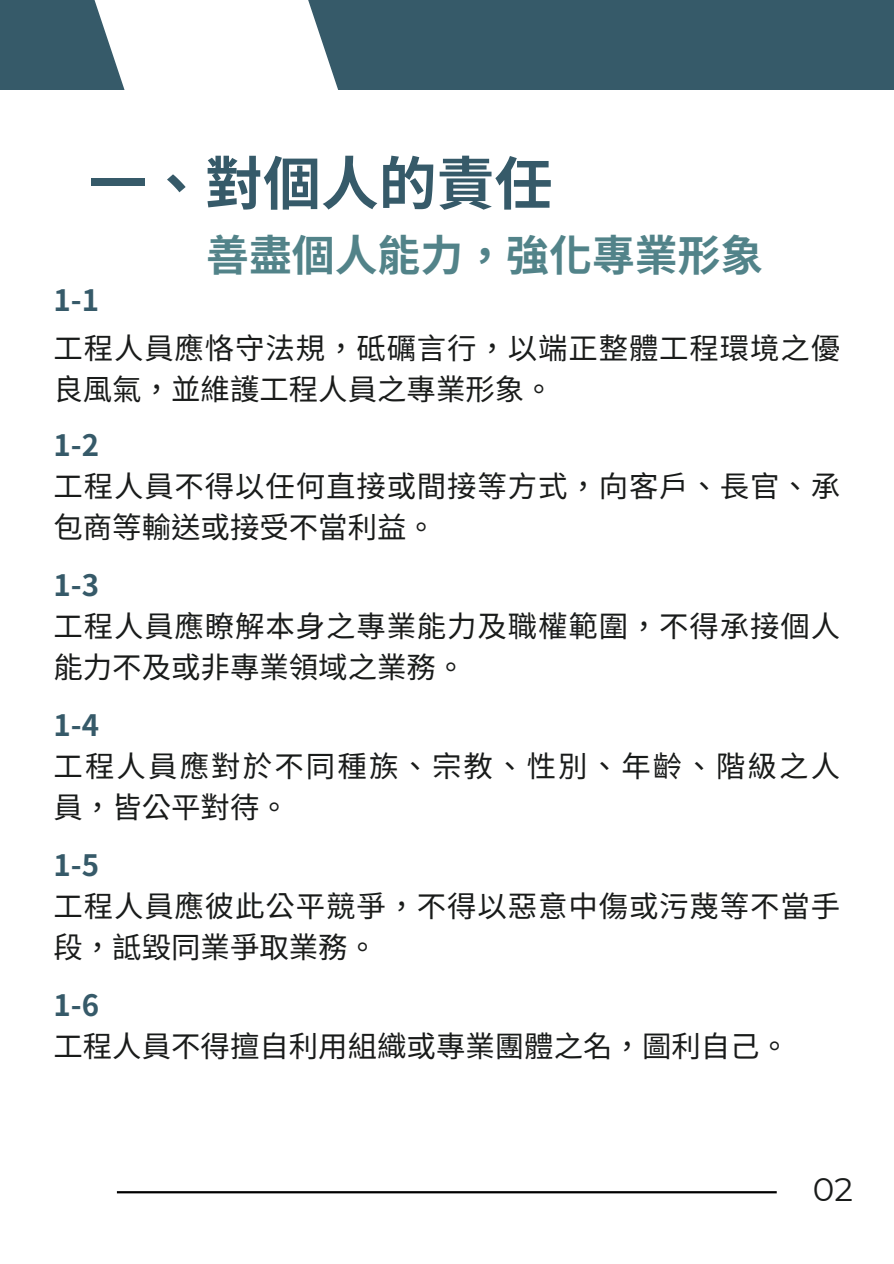
<style>
.page{position:relative;width:894px;height:1264px;background:#fff}
.page>*{position:absolute;margin:0;border:0;box-sizing:border-box;transform-origin:0 0}
.t1{font:700 57.9px "Noto Sans TC";color:#365a69}
.t2{font:700 42.9px "Noto Sans TC";color:#528389}
.t3{font:32.55px "Montserrat";color:#191b1a}
.t4{font:29.4px/41px "Noto Sans TC";letter-spacing:.03em;color:#191b1a}
.t5{font:29.4px/41px "Noto Sans TC";letter-spacing:.07em;color:#191b1a}
.t6{font:29.4px "Noto Sans TC";color:#191b1a}
.t7{font:700 29.4px "Noto Sans TC";color:#365a69}
</style>
<div class="page">
<div style="left:0;top:0;width:893px;height:89px;background:#365a69"></div>
<svg style="left:90px;top:0;width:284px;height:90px;fill:#fff"></svg>
<hr style="left:117px;top:1191px;width:659px;height:2px;background:#000">
<h1 class="t1" style="left:89px;top:137px;width:464px">一、對個人的責任</h1>
<h2 class="t2" style="left:206px;top:221px;width:558px">善盡個人能力，強化專業形象</h2>
<p class="t7" style="left:53px;top:277px;width:47px">1-1</p>
<p class="t4" style="left:53px;top:326px;width:788px">工程人員應恪守法規，砥礪言行，以端正整體工程環境之優良風氣，並維護工程人員之專業形象。</p>
<p class="t7" style="left:53px;top:422px;width:47px">1-2</p>
<p class="t4" style="left:53px;top:464px;width:788px">工程人員不得以任何直接或間接等方式，向客戶、長官、承包商等輸送或接受不當利益。</p>
<p class="t7" style="left:53px;top:562px;width:47px">1-3</p>
<p class="t4" style="left:53px;top:604px;width:785px">工程人員應瞭解本身之專業能力及職權範圍，不得承接個人能力不及或非專業領域之業務。</p>
<p class="t7" style="left:53px;top:702px;width:47px">1-4</p>
<p class="t5" style="left:53px;top:743px;width:785px">工程人員應對於不同種族、宗教、性別、年齡、階級之人員，皆公平對待。</p>
<p class="t7" style="left:53px;top:842px;width:47px">1-5</p>
<p class="t4" style="left:53px;top:883px;width:785px">工程人員應彼此公平競爭，不得以惡意中傷或污蔑等不當手段，詆毀同業爭取業務。</p>
<p class="t7" style="left:53px;top:982px;width:47px">1-6</p>
<p class="t6" style="left:53px;top:1022px;width:737px">工程人員不得擅自利用組織或專業團體之名，圖利自己。</p>
<p class="t3" style="left:812px;top:1169px;width:42px">02</p>
</div>
